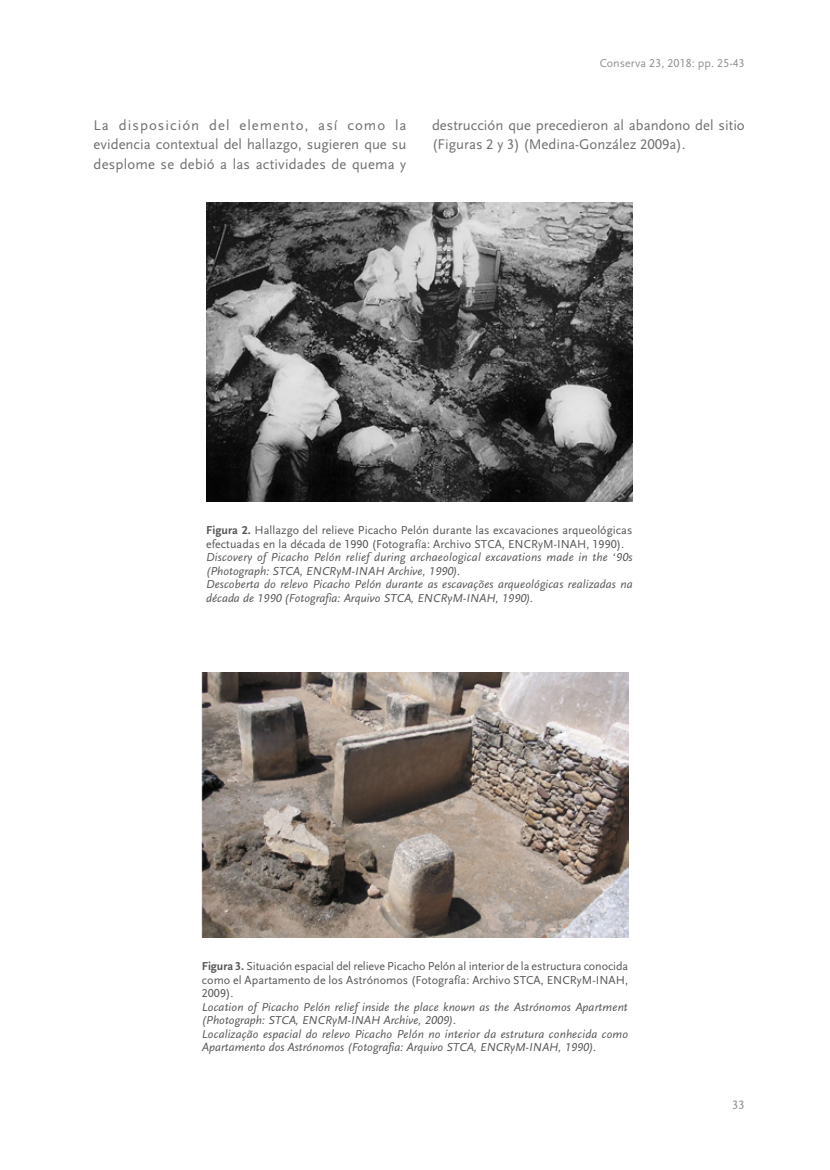
<style>
.page{position:relative;width:830px;height:1170px;background:#fff}
.page>*{position:absolute;margin:0;border:0;box-sizing:border-box;transform-origin:0 0}
.t1{font:14.7px/19.5px "Scala Sans Regular LF";color:#70706f;text-align:justify}
.t2{font:12.75px "Scala Sans Regular LF";color:#939292}
.t3{font:12px/13.5px "Scala Sans Regular LF Italic";letter-spacing:.01em;color:#575756}
.t4{font:12px/13.5px "Scala Sans Regular LF";letter-spacing:.005em;color:#575756}
.t5{font:12px "Scala Sans Regular LF";letter-spacing:.005em;color:#939292}
.s1{font-family:"Scala Sans Bold LF"}
</style>
<div class="page">
<img style="left:206px;top:202px;width:426px;height:299px">
<img style="left:202px;top:672px;width:426px;height:265px">
<p class="t5" style="left:599px;top:57px;width:147px">Conserva 23, 2018: pp. 25-43</p>
<p class="t1" style="left:94px;top:116px;width:314px">La disposición del elemento, así como la evidencia contextual del hallazgo, sugieren que su desplome se debió a las actividades de quema y</p>
<p class="t1" style="left:432px;top:116px;width:314px">destrucción que precedieron al abandono del sitio (Figuras 2 y 3) (Medina-González 2009a).</p>
<p class="t4" style="left:206px;top:523px;width:427px"><span class="s1">Figura 2.</span> Hallazgo del relieve Picacho Pelón durante las excavaciones arqueológicas efectuadas en la década de 1990 (Fotografía: Archivo STCA, ENCRyM-INAH, 1990).</p>
<p class="t3" style="left:206px;top:550px;width:428px">Discovery of Picacho Pelón relief during archaeological excavations made in the ‘90s (Photograph: STCA, ENCRyM-INAH Archive, 1990).<br>Descoberta do relevo Picacho Pelón durante as escavações arqueológicas realizadas na década de 1990 (Fotografia: Arquivo STCA, ENCRyM-INAH, 1990).</p>
<p class="t4" style="left:202px;top:959px;width:428px;text-align:justify"><span class="s1">Figura 3.</span> Situación espacial del relieve Picacho Pelón al interior de la estructura conocida como el Apartamento de los Astrónomos (Fotografía: Archivo STCA, ENCRyM-INAH, 2009).</p>
<p class="t3" style="left:202px;top:1000px;width:428px">Location of Picacho Pelón relief inside the place known as the Astrónomos Apartment (Photograph: STCA, ENCRyM-INAH Archive, 2009).<br>Localização espacial do relevo Picacho Pelón no interior da estrutura conhecida como Apartamento dos Astrónomos (Fotografia: Arquivo STCA, ENCRyM-INAH, 1990).</p>
<p class="t2" style="left:731px;top:1097px;width:14px">33</p>
</div>
